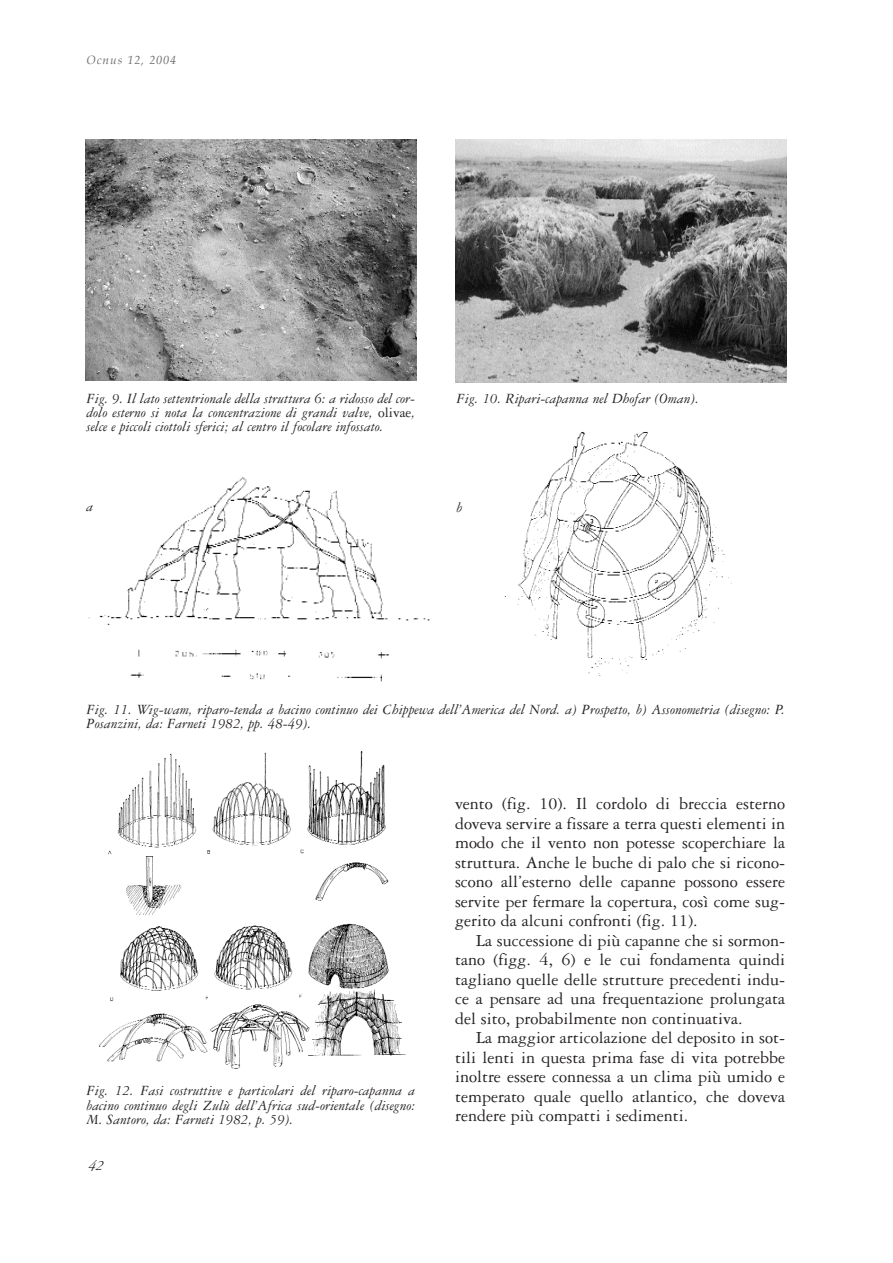
<style>
.page{position:relative;width:893px;height:1263px;background:#fff}
.page>*{position:absolute;margin:0;border:0;box-sizing:border-box;transform-origin:0 0}
.t1{font:18px/19.5px "Garamond Three";color:#231f20;text-align:justify}
.t2{font:italic 15px/14.2px "Garamond Three";color:#231f20;text-align:justify}
.t3{font:italic 12px "Book Antiqua";letter-spacing:.075em;color:#6c6d70}
.s1{font-style:normal}
</style>
<div class="page">
<img style="left:85px;top:139px;width:331px;height:241px">
<img style="left:88px;top:477px;width:342px;height:205px">
<img style="left:455px;top:139px;width:332px;height:243px">
<img style="left:504px;top:432px;width:228px;height:244px">
<img style="left:99px;top:750px;width:307px;height:319px">
<p class="t3" style="left:87px;top:53px;width:91px">Ocnus 12, 2004</p>
<p class="t2" style="left:87px;top:392px;width:330px">Fig. 9. Il lato settentrionale della struttura 6: a ridosso del cor&shy;dolo esterno si nota la concentrazione di grandi valve, <span class="s1">olivae</span>, selce e piccoli ciottoli sferici; al centro il focolare infossato.</p>
<p class="t2" style="left:456px;top:392px;width:244px">Fig. 10. Ripari-capanna nel Dhofar (Oman).</p>
<p class="t2" style="left:87px;top:500px;width:8px">a</p>
<p class="t2" style="left:456px;top:501px;width:7px">b</p>
<p class="t2" style="left:87px;top:703px;width:700px">Fig. 11. Wig-wam, riparo-tenda a bacino continuo dei Chippewa dell’America del Nord. a) Prospetto, b) Assonometria (disegno: P.<br>Posanzini, da: Farneti 1982, pp. 48-49).</p>
<p class="t2" style="left:87px;top:1085px;width:330px">Fig. 12. Fasi costruttive e particolari del riparo-capanna a bacino continuo degli Zulù dell’Africa sud-orientale (disegno:<br>M. Santoro, da: Farneti 1982, p. 59).</p>
<p class="t2" style="left:88px;top:1160px;width:19px">42</p>
<p class="t1" style="left:455px;top:796px;width:332px">vento (fig. 10). Il cordolo di breccia esterno doveva servire a fissare a terra questi elementi in modo che il vento non potesse scoperchiare la struttura. Anche le buche di palo che si ricono&shy;scono all’esterno delle capanne possono essere servite per fermare la copertura, così come sug&shy;gerito da alcuni confronti (fig. 11).</p>
<p class="t1" style="left:455px;top:932px;width:332px;text-indent:21px">La successione di più capanne che si sormon&shy;tano (figg. 4, 6) e le cui fondamenta quindi tagliano quelle delle strutture precedenti indu&shy;ce a pensare ad una frequentazione prolungata del sito, probabilmente non continuativa.</p>
<p class="t1" style="left:455px;top:1030px;width:332px;text-indent:21px">La maggior articolazione del deposito in sot&shy;tili lenti in questa prima fase di vita potrebbe inoltre essere connessa a un clima più umido e temperato quale quello atlantico, che doveva rendere più compatti i sedimenti.</p>
</div>
